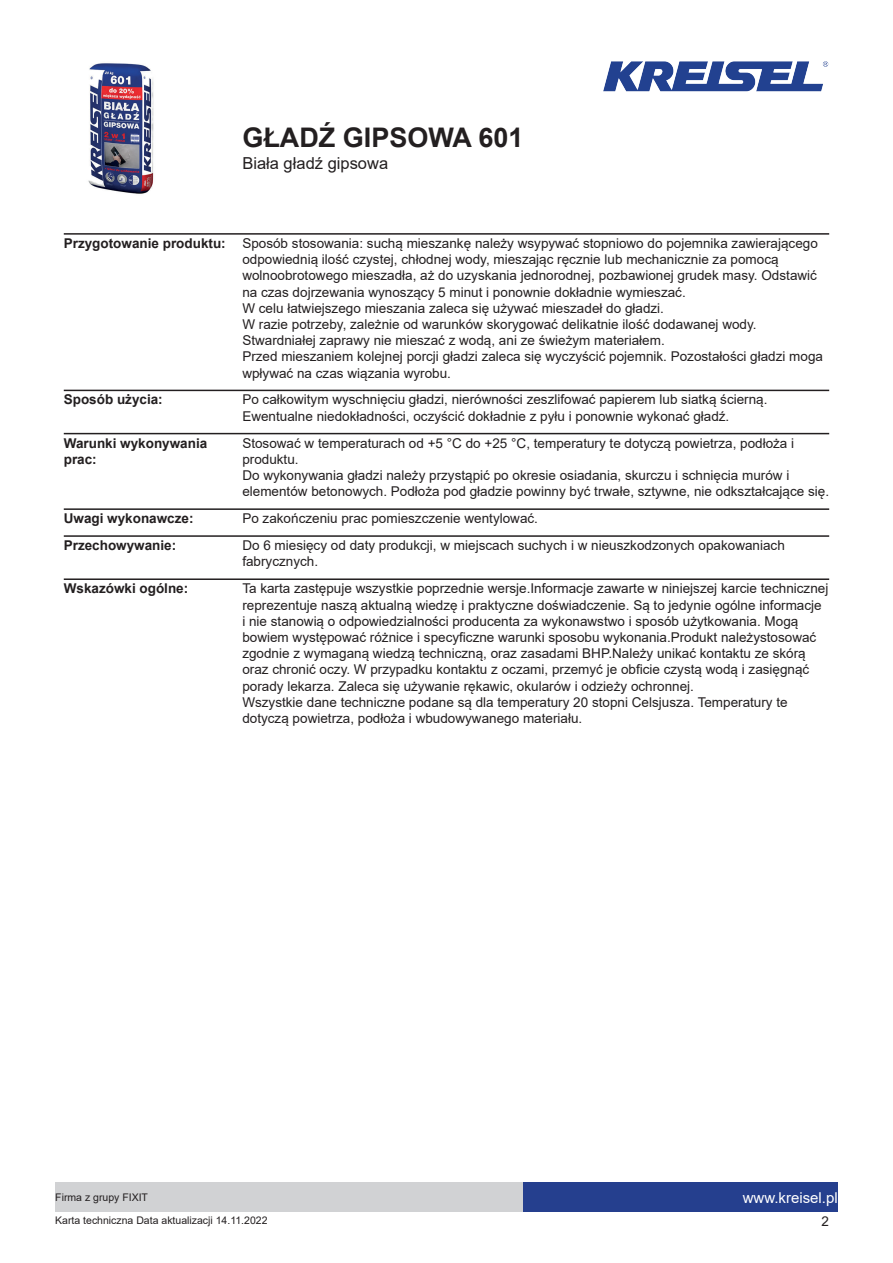
<style>
.page{position:relative;width:893px;height:1263px;background:#fff}
.page>*{position:absolute;margin:0;border:0;box-sizing:border-box;transform-origin:0 0}
.t1{font:700 27px "Arial";color:#231f20}
.t2{font:16.5px "Arial";color:#231f20}
.t3{font:15px "Arial";color:#fff}
.t4{font:13.5px/16.2px "Arial";color:#231f20}
.t5{font:700 13.5px/16.2px "Arial";color:#231f20}
.t6{font:10.5px "Arial";color:#231f20}
.s1{font-weight:700}
</style>
<div class="page">
<img style="left:88px;top:63px;width:66px;height:131px">
<img style="left:603px;top:61px;width:226px;height:31px">
<div style="left:523px;top:1182px;width:315px;height:30px;background:#253f8e"></div>
<div style="left:55px;top:1182px;width:468px;height:30px;background:#d1d2d4"></div>
<hr style="left:64px;top:233px;width:765px;height:2px;background:#231f20">
<hr style="left:64px;top:390px;width:765px;height:1px;background:#231f20">
<hr style="left:64px;top:433px;width:765px;height:1px;background:#231f20">
<hr style="left:64px;top:508px;width:765px;height:2px;background:#231f20">
<hr style="left:64px;top:535px;width:765px;height:2px;background:#231f20">
<hr style="left:64px;top:578px;width:765px;height:2px;background:#231f20">
<h1 class="t1" style="left:242px;top:119px;width:283px">GŁADŹ GIPSOWA 601</h1>
<p class="t2" style="left:242px;top:152px;width:147px">Biała gładź gipsowa</p>
<p class="t4" style="left:242px;top:235px;width:582px;text-indent:-179px"><span class="s1">Przygotowanie produktu:</span> Sposób stosowania: suchą mieszankę należy wsypywać stopniowo do pojemnika zawierającego odpowiednią ilość czystej, chłodnej wody, mieszając ręcznie lub mechanicznie za pomocą wolnoobrotowego mieszadła, aż do uzyskania jednorodnej, pozbawionej grudek masy. Odstawić na czas dojrzewania wynoszący 5 minut i ponownie dokładnie wymieszać.<br>W celu łatwiejszego mieszania zaleca się używać mieszadeł do gładzi.<br>W razie potrzeby, zależnie od warunków skorygować delikatnie ilość dodawanej wody.<br>Stwardniałej zaprawy nie mieszać z wodą, ani ze świeżym materiałem.<br>Przed mieszaniem kolejnej porcji gładzi zaleca się wyczyścić pojemnik. Pozostałości gładzi moga wpływać na czas wiązania wyrobu.</p>
<p class="t5" style="left:64px;top:392px;width:101px">Sposób użycia:</p>
<p class="t4" style="left:242px;top:392px;width:527px">Po całkowitym wyschnięciu gładzi, nierówności zeszlifować papierem lub siatką ścierną.<br>Ewentualne niedokładności, oczyścić dokładnie z pyłu i ponownie wykonać gładź.</p>
<p class="t5" style="left:64px;top:435px;width:145px">Warunki wykonywania prac:</p>
<p class="t4" style="left:242px;top:435px;width:588px">Stosować w temperaturach od +5 °C do +25 °C, temperatury te dotyczą powietrza, podłoża i produktu.<br>Do wykonywania gładzi należy przystąpić po okresie osiadania, skurczu i schnięcia murów i elementów betonowych. Podłoża pod gładzie powinny być trwałe, sztywne, nie odkształcające się.</p>
<p class="t5" style="left:64px;top:510px;width:131px">Uwagi wykonawcze:</p>
<p class="t4" style="left:242px;top:510px;width:297px">Po zakończeniu prac pomieszczenie wentylować.</p>
<p class="t5" style="left:64px;top:537px;width:114px">Przechowywanie:</p>
<p class="t4" style="left:242px;top:537px;width:544px">Do 6 miesięcy od daty produkcji, w miejscach suchych i w nieuszkodzonych opakowaniach fabrycznych.</p>
<p class="t5" style="left:64px;top:581px;width:126px">Wskazówki ogólne:</p>
<p class="t4" style="left:242px;top:580px;width:587px">Ta karta zastępuje wszystkie poprzednie wersje.Informacje zawarte w niniejszej karcie technicznej reprezentuje naszą aktualną wiedzę i praktyczne doświadczenie. Są to jedynie ogólne informacje<br>i nie stanowią o odpowiedzialności producenta za wykonawstwo i sposób użytkowania. Mogą bowiem występować różnice i specyficzne warunki sposobu wykonania.Produkt należystosować zgodnie z wymaganą wiedzą techniczną, oraz zasadami BHP.Należy unikać kontaktu ze skórą oraz chronić oczy. W przypadku kontaktu z oczami, przemyć je obficie czystą wodą i zasięgnąć porady lekarza. Zaleca się używanie rękawic, okularów i odzieży ochronnej.<br>Wszystkie dane techniczne podane są dla temperatury 20 stopni Celsjusza. Temperatury te dotyczą powietrza, podłoża i wbudowywanego materiału.</p>
<p class="t6" style="left:55px;top:1190px;width:94px">Firma z grupy FIXIT</p>
<p class="t3" style="left:743px;top:1187px;width:97px">www.kreisel.pl</p>
<p class="t6" style="left:55px;top:1213px;width:214px">Karta techniczna Data aktualizacji 14.11.2022</p>
<p class="t4" style="left:821px;top:1213px;width:9px">2</p>
</div>
